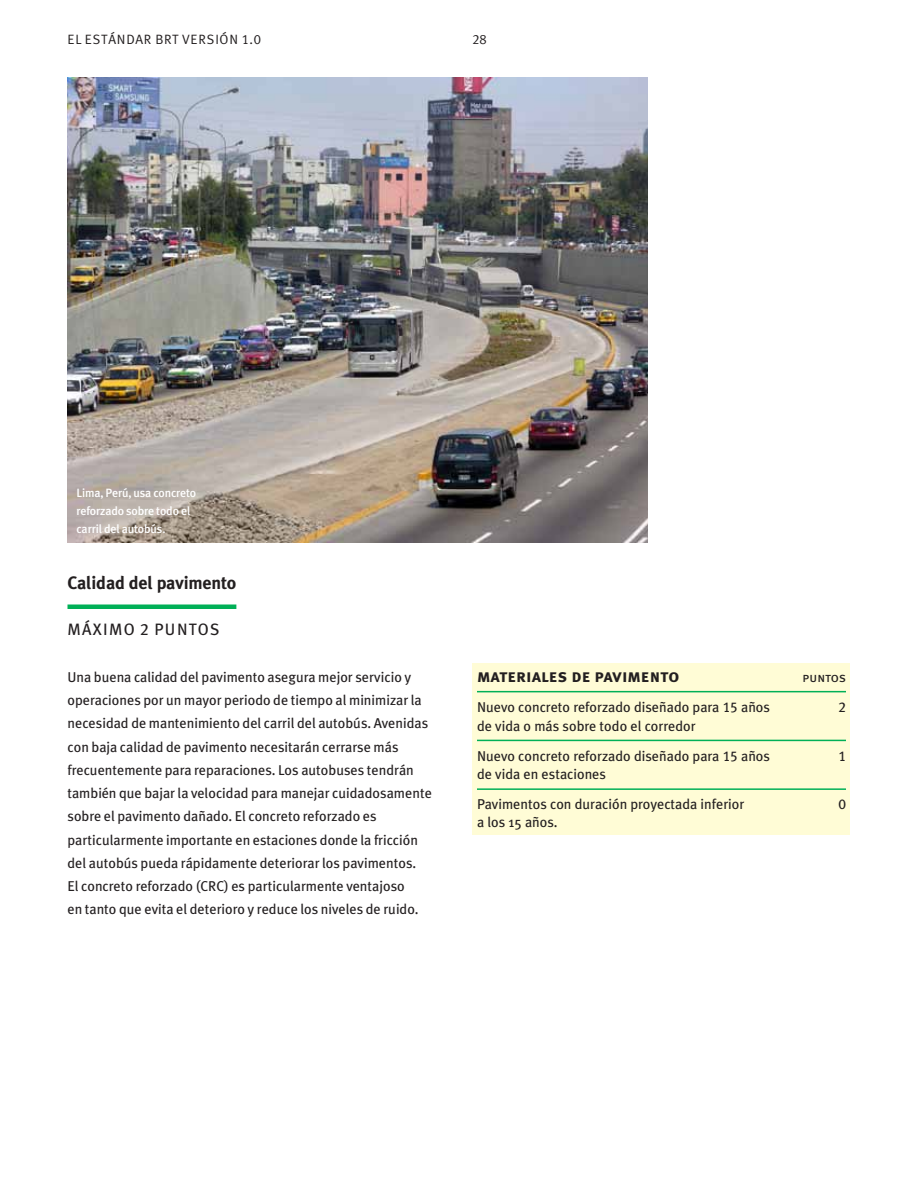
<style>
.page{position:relative;width:918px;height:1188px;background:#fff}
.page>*{position:absolute;margin:0;border:0;box-sizing:border-box;transform-origin:0 0}
.t1{font:18px "Meta Plus Bold Caps";color:#231f20}
.t2{font:700 18px "Meta Plus";letter-spacing:-.01em;color:#231f20}
.t3{font:16.5px "Meta Plus Book Caps";letter-spacing:.075em;color:#231f20}
.t4{font:14.25px/23.2px "Meta Plus";color:#231f20}
.t5{font:14.25px "Meta Plus Book Caps";color:#231f20}
.t6{font:13.5px "Meta Plus Normal Caps";letter-spacing:.05em;color:#231f20}
.t7{font:13.5px "Meta Plus Book Caps";letter-spacing:-.005em;color:#231f20}
.t8{font:500 12px/18.3px "Meta Plus";letter-spacing:-.01em;color:#fff}
.s1{font-family:"Meta Plus Book Caps"}
</style>
<div class="page">
<div style="left:68px;top:604px;width:168px;height:5px;background:#00b057"></div>
<img style="left:68px;top:77px;width:580px;height:465px">
<div style="left:472px;top:663px;width:378px;height:172px;background:#fffcd6"></div>
<hr style="left:477px;top:691px;width:369px;height:1px;background:#00b057">
<hr style="left:477px;top:740px;width:369px;height:1px;background:#00b057">
<hr style="left:477px;top:788px;width:369px;height:2px;background:#00b057">
<p class="t6" style="left:68px;top:31px;width:195px">EL ESTÁNDAR BRT VE RSIÓN 1.0</p>
<p class="t6" style="left:472px;top:31px;width:16px">28</p>
<p class="t8" style="left:76px;top:483px;width:121px">Lima, Perú, usa concreto reforzado sobre todo el carril del autobús.</p>
<p class="t2" style="left:68px;top:572px;width:170px">Calidad del pavimento</p>
<p class="t3" style="left:68px;top:620px;width:153px">MÁXIMO 2 PUNTOS</p>
<p class="t4" style="left:68px;top:665px;width:366px">Una buena calidad del pavimento asegura mejor servicio y operaciones por un mayor periodo de tiempo al minimizar la necesidad de mantenimiento del carril del autobús. Avenidas con baja calidad de pavimento necesitarán cerrarse más frecuentemente para reparaciones. Los autobuses tendrán también que bajar la velocidad para manejar cuidadosamente sobre el pavimento dañado. El concreto reforzado es particularmente importante en estaciones donde la fricción del autobús pueda rápidamente deteriorar los pavimentos.<br>El concreto reforzado (CRC) es particularmente ventajoso<br>en tanto que evita el deterioro y reduce los niveles de ruido.</p>
<p class="t1" style="left:477px;top:665px;width:204px">materiales de pavimento</p>
<p class="t7" style="left:803px;top:669px;width:45px">puntos</p>
<p class="t4" style="left:477px;top:695px;width:295px">Nuevo concreto reforzado diseñado para <span class="s1">15</span> años</p>
<p class="t5" style="left:838px;top:699px;width:9px">2</p>
<p class="t4" style="left:477px;top:711px;width:295px;line-height:30px">de vida o más sobre todo el corredor<br>Nuevo concreto reforzado diseñado para <span class="s1">15</span> años</p>
<p class="t5" style="left:838px;top:747px;width:9px">1</p>
<p class="t4" style="left:477px;top:759px;width:269px;line-height:30px">de vida en estaciones<br>Pavimentos con duración proyectada inferior</p>
<p class="t5" style="left:838px;top:796px;width:9px">0</p>
<p class="t4" style="left:477px;top:811px;width:82px">a los 15 años.</p>
</div>
